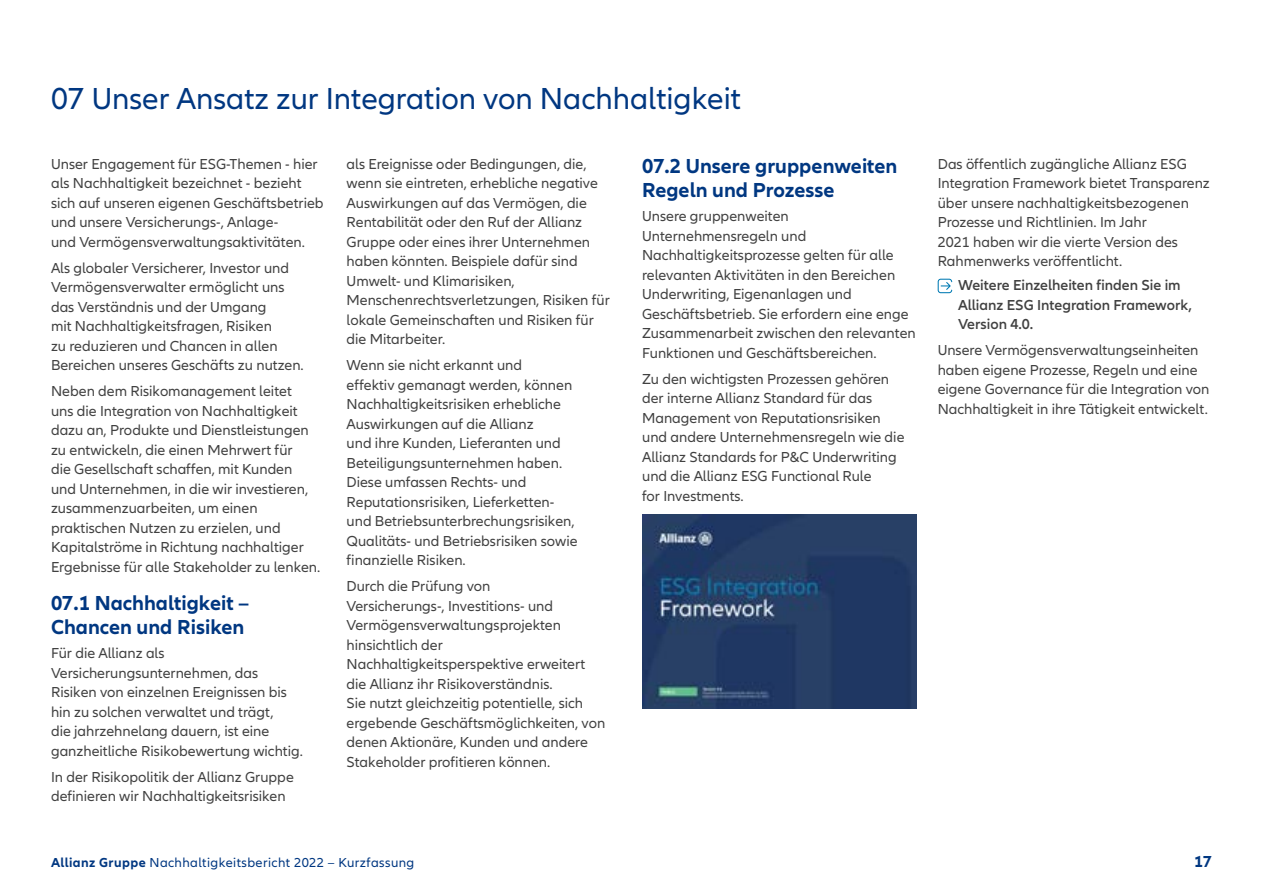
<style>
.page{position:relative;width:1263px;height:893px;background:#fff}
.page>*{position:absolute;margin:0;border:0;box-sizing:border-box;transform-origin:0 0}
.t1{font:31.5px "Allianz Neo";color:#003781}
.t2{font:700 21px/24px "Allianz Neo";color:#003781}
.t3{font:700 16.5px "Allianz Neo";color:#003781}
.t4{font:15px/19.5px "Allianz Neo";color:#414141}
.t5{font:600 15px/19.5px "Allianz Neo";color:#414141}
.t6{font:13.5px "Allianz Neo";letter-spacing:.03em;color:#003781}
.s1{font-weight:700}
</style>
<div class="page">
<img style="left:642px;top:514px;width:274px;height:194px">
<div style="left:938px;top:279px;width:14px;height:14px;border:1px solid #007ab3;border-radius:3px"></div>
<svg style="left:940px;top:281px;width:12px;height:10px"></svg>
<h1 class="t1" style="left:51px;top:81px;width:691px">07 Unser Ansatz zur Integration von Nachhaltigkeit</h1>
<p class="t4" style="left:51px;top:154px;width:274px">Unser Engagement für ESG-Themen - hier als Nachhaltigkeit bezeichnet - bezieht sich auf unseren eigenen Geschäftsbetrieb und unsere Versicherungs-, Anlage-<br>und Vermögensverwaltungsaktivitäten.</p>
<p class="t4" style="left:51px;top:258px;width:254px">Als globaler Versicherer, Investor und Vermögensverwalter ermöglicht uns das Verständnis und der Umgang<br>mit Nachhaltigkeitsfragen, Risiken<br>zu reduzieren und Chancen in allen Bereichen unseres Geschäfts zu nutzen.</p>
<p class="t4" style="left:51px;top:382px;width:271px">Neben dem Risikomanagement leitet<br>uns die Integration von Nachhaltigkeit dazu an, Produkte und Dienstleistungen zu entwickeln, die einen Mehrwert für<br>die Gesellschaft schaffen, mit Kunden und Unternehmen, in die wir investieren, zusammenzuarbeiten, um einen praktischen Nutzen zu erzielen, und Kapitalströme in Richtung nachhaltiger Ergebnisse für alle Stakeholder zu lenken.</p>
<h2 class="t2" style="left:51px;top:592px;width:199px">07.1 Nachhaltigkeit –<br>Chancen und Risiken</h2>
<p class="t4" style="left:51px;top:644px;width:253px">Für die Allianz als Versicherungsunternehmen, das Risiken von einzelnen Ereignissen bis hin zu solchen verwaltet und trägt,<br>die jahrzehnelang dauern, ist eine ganzheitliche Risikobewertung wichtig.</p>
<p class="t4" style="left:51px;top:767px;width:244px">In der Risikopolitik der Allianz Gruppe definieren wir Nachhaltigkeitsrisiken</p>
<p class="t4" style="left:347px;top:154px;width:265px">als Ereignisse oder Bedingungen, die, wenn sie eintreten, erhebliche negative Auswirkungen auf das Vermögen, die Rentabilität oder den Ruf der Allianz Gruppe oder eines ihrer Unternehmen haben könnten. Beispiele dafür sind Umwelt- und Klimarisiken, Menschenrechtsverletzungen, Risiken für lokale Gemeinschaften und Risiken für die Mitarbeiter.</p>
<p class="t4" style="left:347px;top:356px;width:232px">Wenn sie nicht erkannt und<br>effektiv gemanagt werden, können<br>Nachhaltigkeitsrisiken erhebliche<br>Auswirkungen auf die Allianz<br>und ihre Kunden, Lieferanten und<br>Beteiligungsunternehmen haben.<br>Diese umfassen Rechts- und<br>Reputationsrisiken, Lieferketten&shy;und Betriebsunterbrechungsrisiken,<br>Qualitäts- und Betriebsrisiken sowie finanzielle Risiken.</p>
<p class="t4" style="left:347px;top:577px;width:260px">Durch die Prüfung von<br>Versicherungs-, Investitions- und Vermögensverwaltungsprojekten hinsichtlich der Nachhaltigkeitsperspektive erweitert die Allianz ihr Risikoverständnis.<br>Sie nutzt gleichzeitig potentielle, sich ergebende Geschäftsmöglichkeiten, von denen Aktionäre, Kunden und andere Stakeholder profitieren können.</p>
<h2 class="t2" style="left:642px;top:155px;width:257px">07.2 Unsere gruppenweiten<br>Regeln und Prozesse</h2>
<p class="t4" style="left:642px;top:207px;width:275px">Unsere gruppenweiten Unternehmensregeln und Nachhaltigkeitsprozesse gelten für alle relevanten Aktivitäten in den Bereichen Underwriting, Eigenanlagen und Geschäftsbetrieb. Sie erfordern eine enge Zusammenarbeit zwischen den relevanten Funktionen und Geschäftsbereichen.</p>
<p class="t4" style="left:642px;top:369px;width:264px">Zu den wichtigsten Prozessen gehören der interne Allianz Standard für das Management von Reputationsrisiken und andere Unternehmensregeln wie die Allianz Standards for P&amp;C Underwriting und die Allianz ESG Functional Rule<br>for Investments.</p>
<p class="t4" style="left:938px;top:154px;width:274px">Das öffentlich zugängliche Allianz ESG Integration Framework bietet Transparenz über unsere nachhaltigkeitsbezogenen Prozesse und Richtlinien. Im Jahr<br>2021 haben wir die vierte Version des Rahmenwerks veröffentlicht.</p>
<p class="t5" style="left:958px;top:276px;width:235px">Weitere Einzelheiten finden Sie im<br>Allianz ESG Integration Framework,<br>Version 4.0.</p>
<p class="t4" style="left:938px;top:341px;width:273px">Unsere Vermögensverwaltungseinheiten haben eigene Prozesse, Regeln und eine eigene Governance für die Integration von Nachhaltigkeit in ihre Tätigkeit entwickelt.</p>
<p class="t6" style="left:51px;top:855px;width:365px"><span class="s1">Allianz Gruppe</span> Nachhaltigkeitsbericht 2022 – Kurzfassung</p>
<p class="t3" style="left:1194px;top:852px;width:19px">17</p>
</div>
